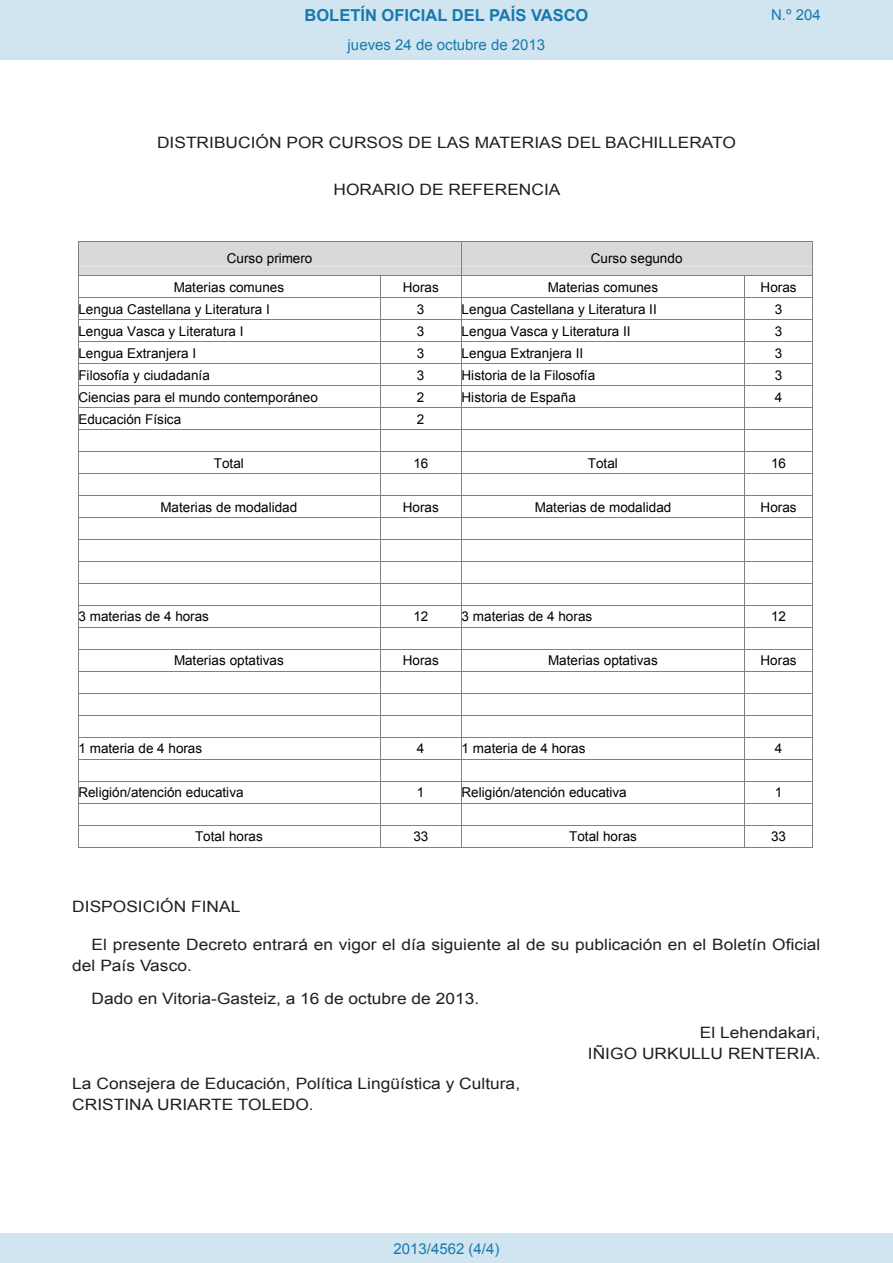
<style>
.page{position:relative;width:893px;height:1263px;background:#fff}
.page>*{position:absolute;margin:0;border:0;box-sizing:border-box;transform-origin:0 0}
.t1{font:700 16.5px "Arial";color:#1879ad}
.BOPVDetalle{font:15.6px/21px "Arial";color:#231f20;scale:1.11 1}
.BOPVClave{font:15.6px "Arial";color:#231f20;scale:1.11 1}
.BOPVFirmaPuesto{font:15.6px "Arial";color:#231f20;scale:1.11 1}
.BOPVFirmaLugFec{font:15.6px "Arial";color:#231f20;scale:1.11 1}
.BOPVFirmaNombre{font:15.6px "Arial";color:#231f20;scale:1.11 1}
.BOPVNombreLehen2{font:15.6px "Arial";color:#231f20;scale:1.11 1}
.BOPVDisposicion{font:15.6px "Arial";color:#231f20;scale:1.11 1}
.BOPVPuestoLehen2{font:15.6px "Arial";color:#231f20;scale:1.11 1}
.Paginacion_Centro{font:15px "Arial";color:#1879ad}
.t2{font:13.5px "Arial";letter-spacing:.005em;color:#000}
</style>
<div class="page">
<div style="left:0;top:0;width:893px;height:60px;background:#d0e5f0"></div>
<div style="left:0;top:1233px;width:893px;height:30px;background:#d0e5f0"></div>
<svg style="left:78px;top:241px;width:735px;height:607px"></svg>
<p class="t1" style="left:305px;top:4px;width:285px">BOLETÍN OFICIAL DEL PAÍS VASCO</p>
<p class="Paginacion_Centro" style="left:348px;top:35px;width:199px">jueves 24 de octubre de 2013</p>
<p class="BOPVClave" style="left:157px;top:132px;width:523px">DISTRIBUCIÓN POR CURSOS DE LAS MATERIAS DEL BACHILLERATO</p>
<p class="BOPVClave" style="left:333px;top:179px;width:206px">HORARIO DE REFERENCIA</p>
<p class="Paginacion_Centro" style="left:771px;top:5px;width:51px">N.º 204</p>
<p class="t2" style="left:227px;top:250px;width:87px">Curso primero</p>
<p class="t2" style="left:591px;top:250px;width:93px">Curso segundo</p>
<p class="t2" style="left:174px;top:278px;width:112px">Materias comunes</p>
<p class="t2" style="left:403px;top:278px;width:38px">Horas</p>
<p class="t2" style="left:548px;top:278px;width:112px">Materias comunes</p>
<p class="t2" style="left:761px;top:278px;width:38px">Horas</p>
<p class="t2" style="left:78px;top:300px;width:193px">Lengua Castellana y Literatura I</p>
<p class="t2" style="left:417px;top:300px;width:9px">3</p>
<p class="t2" style="left:462px;top:300px;width:197px">Lengua Castellana y Literatura II</p>
<p class="t2" style="left:775px;top:300px;width:9px">3</p>
<p class="t2" style="left:78px;top:322px;width:167px">Lengua Vasca y Literatura I</p>
<p class="t2" style="left:417px;top:322px;width:9px">3</p>
<p class="t2" style="left:462px;top:322px;width:170px">Lengua Vasca y Literatura II</p>
<p class="t2" style="left:775px;top:322px;width:9px">3</p>
<p class="t2" style="left:78px;top:344px;width:119px">Lengua Extranjera I</p>
<p class="t2" style="left:417px;top:344px;width:9px">3</p>
<p class="t2" style="left:462px;top:344px;width:123px">Lengua Extranjera II</p>
<p class="t2" style="left:775px;top:344px;width:9px">3</p>
<p class="t2" style="left:78px;top:366px;width:133px">Filosofía y ciudadanía</p>
<p class="t2" style="left:417px;top:366px;width:9px">3</p>
<p class="t2" style="left:462px;top:366px;width:135px">Historia de la Filosofía</p>
<p class="t2" style="left:775px;top:366px;width:9px">3</p>
<p class="t2" style="left:78px;top:388px;width:241px">Ciencias para el mundo contemporáneo</p>
<p class="t2" style="left:417px;top:388px;width:9px">2</p>
<p class="t2" style="left:462px;top:388px;width:116px">Historia de España</p>
<p class="t2" style="left:775px;top:388px;width:9px">4</p>
<p class="t2" style="left:78px;top:410px;width:104px">Educación Física</p>
<p class="t2" style="left:417px;top:410px;width:9px">2</p>
<p class="t2" style="left:214px;top:454px;width:31px">Total</p>
<p class="t2" style="left:413px;top:454px;width:17px">16</p>
<p class="t2" style="left:588px;top:454px;width:31px">Total</p>
<p class="t2" style="left:771px;top:454px;width:17px">16</p>
<p class="t2" style="left:161px;top:498px;width:138px">Materias de modalidad</p>
<p class="t2" style="left:403px;top:498px;width:38px">Horas</p>
<p class="t2" style="left:535px;top:498px;width:138px">Materias de modalidad</p>
<p class="t2" style="left:761px;top:498px;width:38px">Horas</p>
<p class="t2" style="left:78px;top:608px;width:132px">3 materias de 4 horas</p>
<p class="t2" style="left:413px;top:608px;width:17px">12</p>
<p class="t2" style="left:462px;top:608px;width:132px">3 materias de 4 horas</p>
<p class="t2" style="left:771px;top:608px;width:17px">12</p>
<p class="t2" style="left:174px;top:652px;width:111px">Materias optativas</p>
<p class="t2" style="left:403px;top:652px;width:38px">Horas</p>
<p class="t2" style="left:548px;top:652px;width:111px">Materias optativas</p>
<p class="t2" style="left:761px;top:652px;width:38px">Horas</p>
<p class="t2" style="left:78px;top:740px;width:125px">1 materia de 4 horas</p>
<p class="t2" style="left:417px;top:740px;width:9px">4</p>
<p class="t2" style="left:462px;top:740px;width:125px">1 materia de 4 horas</p>
<p class="t2" style="left:775px;top:740px;width:9px">4</p>
<p class="t2" style="left:78px;top:784px;width:167px">Religión/atención educativa</p>
<p class="t2" style="left:417px;top:784px;width:9px">1</p>
<p class="t2" style="left:462px;top:784px;width:167px">Religión/atención educativa</p>
<p class="t2" style="left:775px;top:784px;width:9px">1</p>
<p class="t2" style="left:195px;top:827px;width:69px">Total horas</p>
<p class="t2" style="left:413px;top:827px;width:17px">33</p>
<p class="t2" style="left:569px;top:827px;width:69px">Total horas</p>
<p class="t2" style="left:771px;top:827px;width:17px">33</p>
<p class="BOPVDisposicion" style="left:72px;top:896px;width:153px">DISPOSICIÓN FINAL</p>
<p class="BOPVDetalle" style="left:72px;top:934px;width:675px;text-indent:19px">El presente Decreto entrará en vigor el día siguiente al de su publicación en el Boletín Oficial del País Vasco.</p>
<p class="BOPVFirmaLugFec" style="left:92px;top:989px;width:351px">Dado en Vitoria-Gasteiz, a 16 de octubre de 2013.</p>
<p class="BOPVPuestoLehen2" style="left:700px;top:1022px;width:110px">El Lehendakari,</p>
<p class="BOPVNombreLehen2" style="left:588px;top:1043px;width:211px">IÑIGO URKULLU RENTERIA.</p>
<p class="BOPVFirmaPuesto" style="left:72px;top:1073px;width:405px">La Consejera de Educación, Política Lingüística y Cultura,</p>
<p class="BOPVFirmaNombre" style="left:72px;top:1094px;width:219px">CRISTINA URIARTE TOLEDO.</p>
<p class="Paginacion_Centro" style="left:393px;top:1238px;width:107px">2013/4562 (4/4)</p>
</div>
